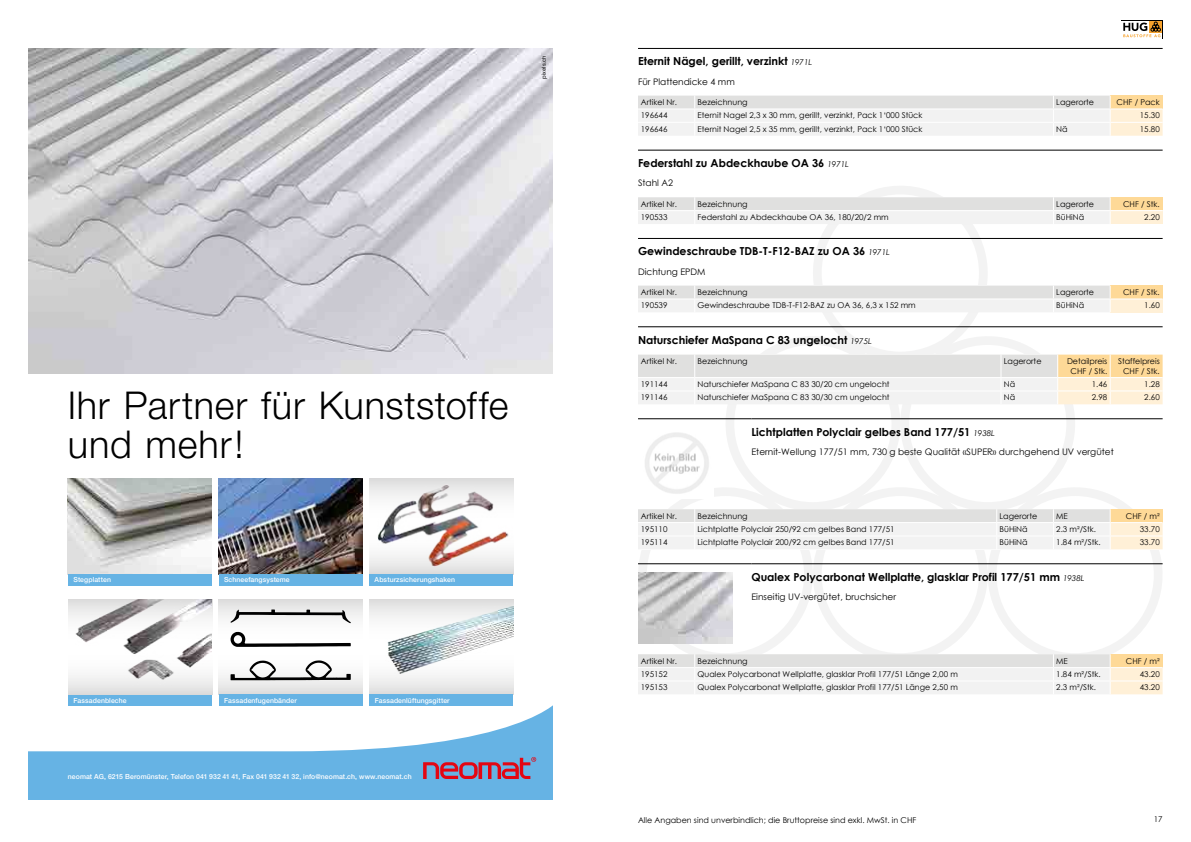
<style>
.page{position:relative;width:1191px;height:842px;background:#fff}
.page>*{position:absolute;margin:0;border:0;box-sizing:border-box;transform-origin:0 0}
.t1{font:300 38.3px/38.3px "Helvetica Neue LT";letter-spacing:.02em;color:#000}
.t2{font:700 11px "Century Gothic";color:#000}
.t3{font:9px "Century Gothic";color:#000}
.t4{font:8px/9.6px "Century Gothic";color:#000;text-align:center}
.t5{font:500 7px "Helvetica Neue LT";letter-spacing:.01em;color:#fff}
.t6{font:5.3px "Poppins";letter-spacing:.015em;color:#000}
.s1{font-weight:400;font-style:italic;font-size:8px}
</style>
<div class="page">
<div style="left:1149px;top:21px;width:13px;height:12px;background:#f6a22d"></div>
<svg style="left:1123px;top:22px;width:38px;height:15px"></svg>
<svg style="left:638px;top:186px;width:524px;height:167px"></svg>
<div style="left:821px;top:194px;width:158px;height:158px;background:#fff;border-radius:50%"></div>
<hr style="left:638px;top:48px;width:524px;height:1px;background:#000">
<svg style="left:638px;top:96px;width:524px;height:40px"></svg>
<hr style="left:638px;top:150px;width:524px;height:1px;background:#000">
<div style="left:1110px;top:197px;width:52px;height:14px;background:#fed997"></div>
<div style="left:1110px;top:211px;width:52px;height:13px;background:#fff0d7"></div>
<hr style="left:1110px;top:210px;width:52px;height:1px;background:#fff">
<svg style="left:638px;top:197px;width:472px;height:27px"></svg>
<hr style="left:638px;top:238px;width:524px;height:1px;background:#000">
<div style="left:1110px;top:286px;width:52px;height:13px;background:#fed997"></div>
<div style="left:1110px;top:299px;width:52px;height:13px;background:#fff0d7"></div>
<hr style="left:1110px;top:298px;width:52px;height:1px;background:#fff">
<svg style="left:638px;top:286px;width:472px;height:26px"></svg>
<hr style="left:638px;top:326px;width:524px;height:1px;background:#000">
<svg style="left:638px;top:353px;width:524px;height:341px"></svg>
<img style="left:28px;top:48px;width:525px;height:325px">
<svg style="left:28px;top:705px;width:525px;height:94px;fill:#66b3e4"></svg>
<svg style="left:423px;top:757px;width:113px;height:22px;background:#976e91"></svg>
<img style="left:218px;top:479px;width:144px;height:95px">
<img style="left:68px;top:479px;width:144px;height:95px">
<svg style="left:369px;top:479px;width:9px;height:95px"></svg>
<img style="left:378px;top:479px;width:135px;height:95px">
<div style="left:68px;top:574px;width:144px;height:11px;background:#66b3e4"></div>
<div style="left:218px;top:574px;width:144px;height:11px;background:#66b3e4"></div>
<div style="left:369px;top:574px;width:144px;height:11px;background:#66b3e4"></div>
<svg style="left:219px;top:599px;width:144px;height:96px"></svg>
<svg style="left:230px;top:609px;width:121px;height:14px"></svg>
<svg style="left:230px;top:632px;width:121px;height:15px"></svg>
<svg style="left:230px;top:660px;width:121px;height:20px"></svg>
<img style="left:369px;top:599px;width:144px;height:96px">
<div style="left:68px;top:695px;width:144px;height:11px;background:#66b3e4"></div>
<div style="left:219px;top:695px;width:144px;height:11px;background:#66b3e4"></div>
<div style="left:369px;top:695px;width:144px;height:11px;background:#66b3e4"></div>
<img style="left:68px;top:599px;width:143px;height:96px">
<p class="t6" style="left:540px;top:79px;width:25px;rotate:-90deg">pixels.ch</p>
<h1 class="t1" style="left:68px;top:386px;width:442px">Ihr Partner für Kunststoffe und mehr!</h1>
<p class="t5" style="left:73px;top:576px;width:39px">Stegplatten</p>
<p class="t5" style="left:224px;top:576px;width:67px">Schneefangsysteme</p>
<p class="t5" style="left:375px;top:576px;width:82px">Absturzsicherungshaken</p>
<p class="t5" style="left:74px;top:696px;width:55px">Fassadenbleche</p>
<p class="t5" style="left:224px;top:696px;width:74px">Fassadenfugenbänder</p>
<p class="t5" style="left:375px;top:696px;width:76px">Fassadenlüftungsgitter</p>
<p class="t5" style="left:68px;top:772px;width:345px">neomat AG, 6215 Beromünster, Telefon 041 932 41 41, Fax 041 932 41 32, info@neomat.ch, www.neomat.ch</p>
<h2 class="t2" style="left:638px;top:53px;width:176px">Eternit Nägel, gerillt, verzinkt <span class="s1">1971L</span></h2>
<p class="t3" style="left:638px;top:75px;width:98px">Für Plattendicke 4 mm</p>
<p class="t4" style="left:641px;top:97px;width:36px">Artikel Nr.</p>
<p class="t4" style="left:697px;top:97px;width:52px">Bezeichnung</p>
<p class="t4" style="left:1056px;top:97px;width:39px">Lagerorte</p>
<p class="t4" style="left:1116px;top:97px;width:45px">CHF / Pack</p>
<p class="t4" style="left:641px;top:111px;width:28px">196644</p>
<p class="t4" style="left:697px;top:111px;width:226px">Eternit Nagel 2,3 x 30 mm, gerillt, verzinkt, Pack 1‘000 Stück</p>
<p class="t4" style="left:1139px;top:111px;width:21px">15.30</p>
<p class="t4" style="left:641px;top:124px;width:28px">196646</p>
<p class="t4" style="left:697px;top:124px;width:226px">Eternit Nagel 2,5 x 35 mm, gerillt, verzinkt, Pack 1‘000 Stück</p>
<p class="t4" style="left:1056px;top:124px;width:13px">Nä</p>
<p class="t4" style="left:1139px;top:124px;width:21px">15.80</p>
<h2 class="t2" style="left:638px;top:155px;width:212px">Federstahl zu Abdeckhaube OA 36 <span class="s1">1971L</span></h2>
<p class="t3" style="left:638px;top:177px;width:37px">Stahl A2</p>
<p class="t4" style="left:641px;top:199px;width:36px">Artikel Nr.</p>
<p class="t4" style="left:697px;top:199px;width:52px">Bezeichnung</p>
<p class="t4" style="left:1056px;top:199px;width:39px">Lagerorte</p>
<p class="t4" style="left:1123px;top:199px;width:37px">CHF / Stk.</p>
<p class="t4" style="left:641px;top:212px;width:28px">190533</p>
<p class="t4" style="left:697px;top:212px;width:193px">Federstahl zu Abdeckhaube OA 36, 180/20/2 mm</p>
<p class="t4" style="left:1056px;top:212px;width:29px">BüHiNä</p>
<p class="t4" style="left:1144px;top:212px;width:17px">2.20</p>
<h2 class="t2" style="left:638px;top:243px;width:253px">Gewindeschraube TDB-T-F12-BAZ zu OA 36 <span class="s1">1971L</span></h2>
<p class="t3" style="left:638px;top:265px;width:69px">Dichtung EPDM</p>
<p class="t4" style="left:641px;top:287px;width:36px">Artikel Nr.</p>
<p class="t4" style="left:697px;top:287px;width:52px">Bezeichnung</p>
<p class="t4" style="left:1056px;top:287px;width:39px">Lagerorte</p>
<p class="t4" style="left:1123px;top:287px;width:37px">CHF / Stk.</p>
<p class="t4" style="left:641px;top:301px;width:28px">190539</p>
<p class="t4" style="left:697px;top:301px;width:220px">Gewindeschraube TDB-T-F12-BAZ zu OA 36, 6,3 x 152 mm</p>
<p class="t4" style="left:1056px;top:301px;width:29px">BüHiNä</p>
<p class="t4" style="left:1144px;top:301px;width:17px">1.60</p>
<h2 class="t2" style="left:638px;top:331px;width:235px">Naturschiefer MaSpana C 83 ungelocht <span class="s1">1975L</span></h2>
<p class="t4" style="left:641px;top:356px;width:36px">Artikel Nr.</p>
<p class="t4" style="left:697px;top:356px;width:52px">Bezeichnung</p>
<p class="t4" style="left:1003px;top:356px;width:39px">Lagerorte</p>
<p class="t4" style="left:1067px;top:356px;width:42px">Detailpreis<br>CHF / Stk.</p>
<p class="t4" style="left:1118px;top:356px;width:43px">Staffelpreis<br>CHF / Stk.</p>
<p class="t4" style="left:641px;top:379px;width:28px">191144</p>
<p class="t4" style="left:697px;top:379px;width:194px">Naturschiefer MaSpana C 83 30/20 cm ungelocht</p>
<p class="t4" style="left:1003px;top:379px;width:13px">Nä</p>
<p class="t4" style="left:1091px;top:379px;width:17px">1.46</p>
<p class="t4" style="left:1144px;top:379px;width:17px">1.28</p>
<p class="t4" style="left:641px;top:393px;width:28px">191146</p>
<p class="t4" style="left:697px;top:393px;width:194px">Naturschiefer MaSpana C 83 30/30 cm ungelocht</p>
<p class="t4" style="left:1003px;top:393px;width:13px">Nä</p>
<p class="t4" style="left:1091px;top:393px;width:17px">2.98</p>
<p class="t4" style="left:1144px;top:393px;width:17px">2.60</p>
<h2 class="t2" style="left:751px;top:423px;width:245px">Lichtplatten Polyclair gelbes Band 177/51 <span class="s1">1938L</span></h2>
<p class="t3" style="left:751px;top:445px;width:364px">Eternit-Wellung 177/51 mm, 730 g beste Qualität «SUPER» durchgehend UV vergütet</p>
<p class="t4" style="left:641px;top:511px;width:36px">Artikel Nr.</p>
<p class="t4" style="left:697px;top:511px;width:52px">Bezeichnung</p>
<p class="t4" style="left:999px;top:511px;width:39px">Lagerorte</p>
<p class="t4" style="left:1056px;top:511px;width:13px">ME</p>
<p class="t4" style="left:1125px;top:511px;width:35px">CHF / m²</p>
<p class="t4" style="left:641px;top:524px;width:28px">195110</p>
<p class="t4" style="left:697px;top:524px;width:198px">Lichtplatte Polyclair 250/92 cm gelbes Band 177/51</p>
<p class="t4" style="left:999px;top:524px;width:29px">BüHiNä</p>
<p class="t4" style="left:1056px;top:524px;width:40px">2.3 m²/Stk.</p>
<p class="t4" style="left:1139px;top:524px;width:21px">33. 70</p>
<p class="t4" style="left:641px;top:537px;width:28px">195114</p>
<p class="t4" style="left:697px;top:537px;width:198px">Lichtplatte Polyclair 200/92 cm gelbes Band 177/51</p>
<p class="t4" style="left:999px;top:537px;width:29px">BüHiNä</p>
<p class="t4" style="left:1056px;top:537px;width:45px">1.84 m²/Stk.</p>
<p class="t4" style="left:1139px;top:537px;width:21px">33. 70</p>
<h2 class="t2" style="left:751px;top:568px;width:334px">Qualex Polycarbonat Wellplatte, glasklar Profil 177/51 mm <span class="s1">1938L</span></h2>
<p class="t3" style="left:751px;top:590px;width:146px">Einseitig UV-vergütet, bruchsicher</p>
<p class="t4" style="left:641px;top:656px;width:36px">Artikel Nr.</p>
<p class="t4" style="left:697px;top:656px;width:52px">Bezeichnung</p>
<p class="t4" style="left:1056px;top:656px;width:13px">ME</p>
<p class="t4" style="left:1125px;top:656px;width:35px">CHF / m²</p>
<p class="t4" style="left:641px;top:669px;width:28px">195152</p>
<p class="t4" style="left:697px;top:669px;width:262px">Qualex Polycarbonat Wellplatte, glasklar Profil 177/51 Länge 2,00 m</p>
<p class="t4" style="left:1056px;top:669px;width:45px">1.84 m²/Stk.</p>
<p class="t4" style="left:1139px;top:669px;width:21px">43.20</p>
<p class="t4" style="left:641px;top:682px;width:28px">195153</p>
<p class="t4" style="left:697px;top:682px;width:262px">Qualex Polycarbonat Wellplatte, glasklar Profil 177/51 Länge 2,50 m</p>
<p class="t4" style="left:1056px;top:682px;width:40px">2.3 m²/Stk.</p>
<p class="t4" style="left:1139px;top:682px;width:21px">43.20</p>
<p class="t4" style="left:638px;top:815px;width:280px">Alle Angaben sind unverbindlich; die Bruttopreise sind exkl. MwSt. in CHF</p>
<p class="t4" style="left:1153px;top:815px;width:10px">17</p>
</div>
